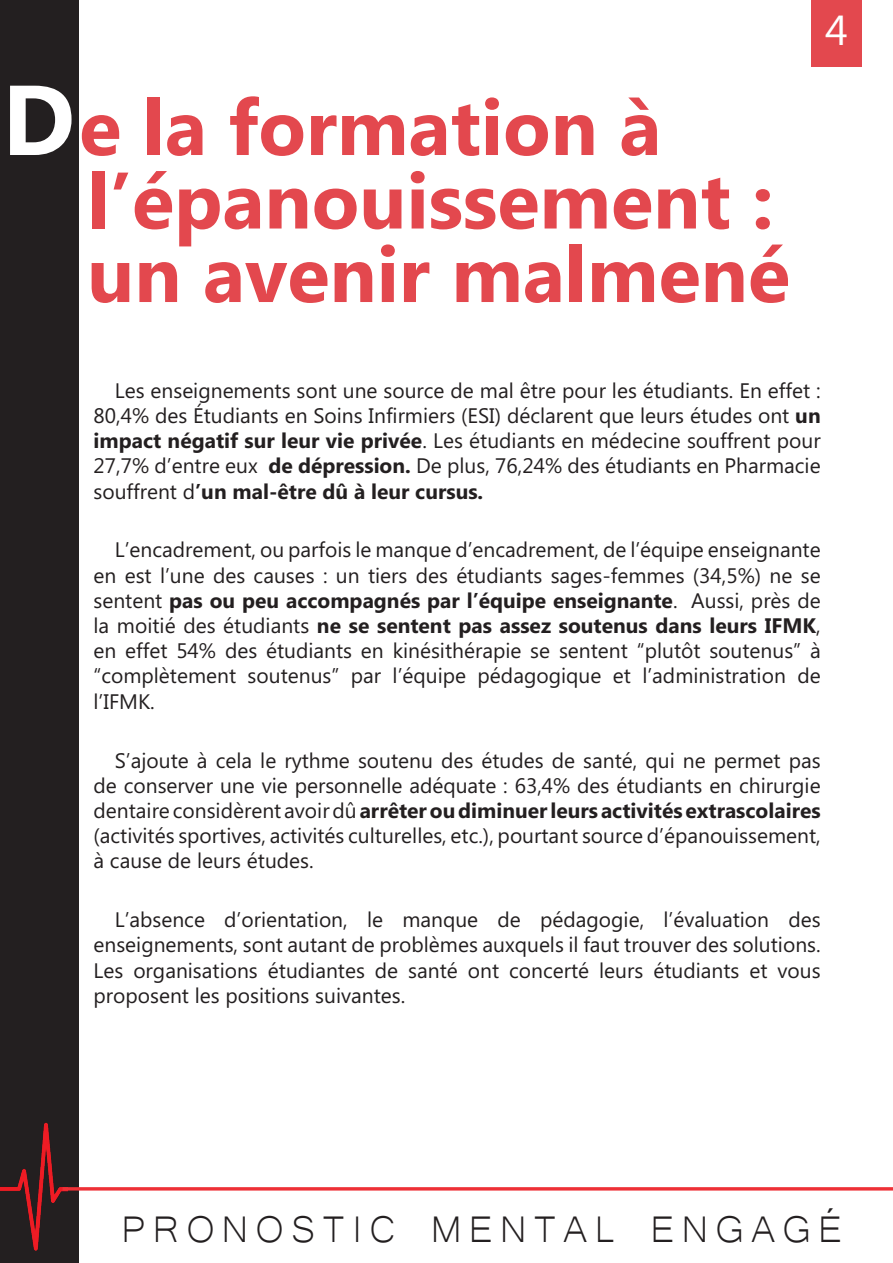
<style>
.page{position:relative;width:893px;height:1263px;background:#fff}
.page>*{position:absolute;margin:0;border:0;box-sizing:border-box;transform-origin:0 0}
.Titre_1{font:700 78px/73.5px "Microsoft Phags Pa";color:#e3484e}
.t1{font:48px "Microsoft Yi Baiti";letter-spacing:.15em;color:#231f20}
.t2{font:42px "Microsoft Phags Pa";color:#fff}
.t3{font:21px/25.2px "Microsoft Phags Pa";color:#231f20;text-align:justify}
.s1{font-size:99px;color:#fff}
.s2{font-weight:700}
</style>
<div class="page">
<div style="left:0;top:0;width:79px;height:1263px;background:#231f20"></div>
<div style="left:811px;top:0;width:50px;height:67px;background:#e3484e"></div>
<img style="left:0;top:1123px;width:68px;height:127px">
<hr style="left:63px;top:1187px;width:830px;height:3px;background:#ee3036">
<p class="Titre_1" style="left:87px;top:86px;width:704px;text-indent:-85px"><span class="s1">D</span>e la formation à l’épanouissement : un avenir malmené</p>
<h3 class="t2" style="left:825px;top:2px;width:24px">4</h3>
<p class="t3" style="left:94px;top:377px;width:729px;text-indent:21px">Les enseignements sont une source de mal être pour les étudiants. En effet :<br>80,4% des Étudiants en Soins Infirmiers (ESI) déclarent que leurs études ont <span class="s2">un impact négatif sur leur vie privée</span>. Les étudiants en médecine souffrent pour 27,7% d’entre eux <span class="s2">de dépression.</span> De plus, 76,24% des étudiants en Pharmacie souffrent d<span class="s2">’un mal-être dû à leur cursus.</span></p>
<p class="t3" style="left:94px;top:536px;width:729px;text-indent:21px">L’encadrement, ou parfois le manque d’encadrement, de l’équipe enseignante en est l’une des causes : un tiers des étudiants sages-femmes (34,5%) ne se sentent <span class="s2">pas ou peu accompagnés par l’équipe enseignante</span>. Aussi, près de la moitié des étudiants <span class="s2">ne se sentent pas assez soutenus dans leurs IFMK</span>, en effet 54% des étudiants en kinésithérapie se sentent “plutôt soutenus” à “complètement soutenus” par l’équipe pédagogique et l’administration de l’IFMK.</p>
<p class="t3" style="left:94px;top:746px;width:729px;text-indent:21px">S’ajoute à cela le rythme soutenu des études de santé, qui ne permet pas de conserver une vie personnelle adéquate : 63,4% des étudiants en chirurgie dentaire considèrent avoir dû <span class="s2">arrêter ou diminuer leurs activités extrascolaires </span>(activités sportives, activités culturelles, etc.), pourtant source d’épanouissement, à cause de leurs études.</p>
<p class="t3" style="left:94px;top:906px;width:729px;text-indent:21px">L’absence d’orientation, le manque de pédagogie, l’évaluation des enseignements, sont autant de problèmes auxquels il faut trouver des solutions.<br>Les organisations étudiantes de santé ont concerté leurs étudiants et vous proposent les positions suivantes.</p>
<h2 class="t1" style="left:121px;top:1201px;width:722px">PRONOSTIC MENTAL ENGAGÉ</h2>
</div>
